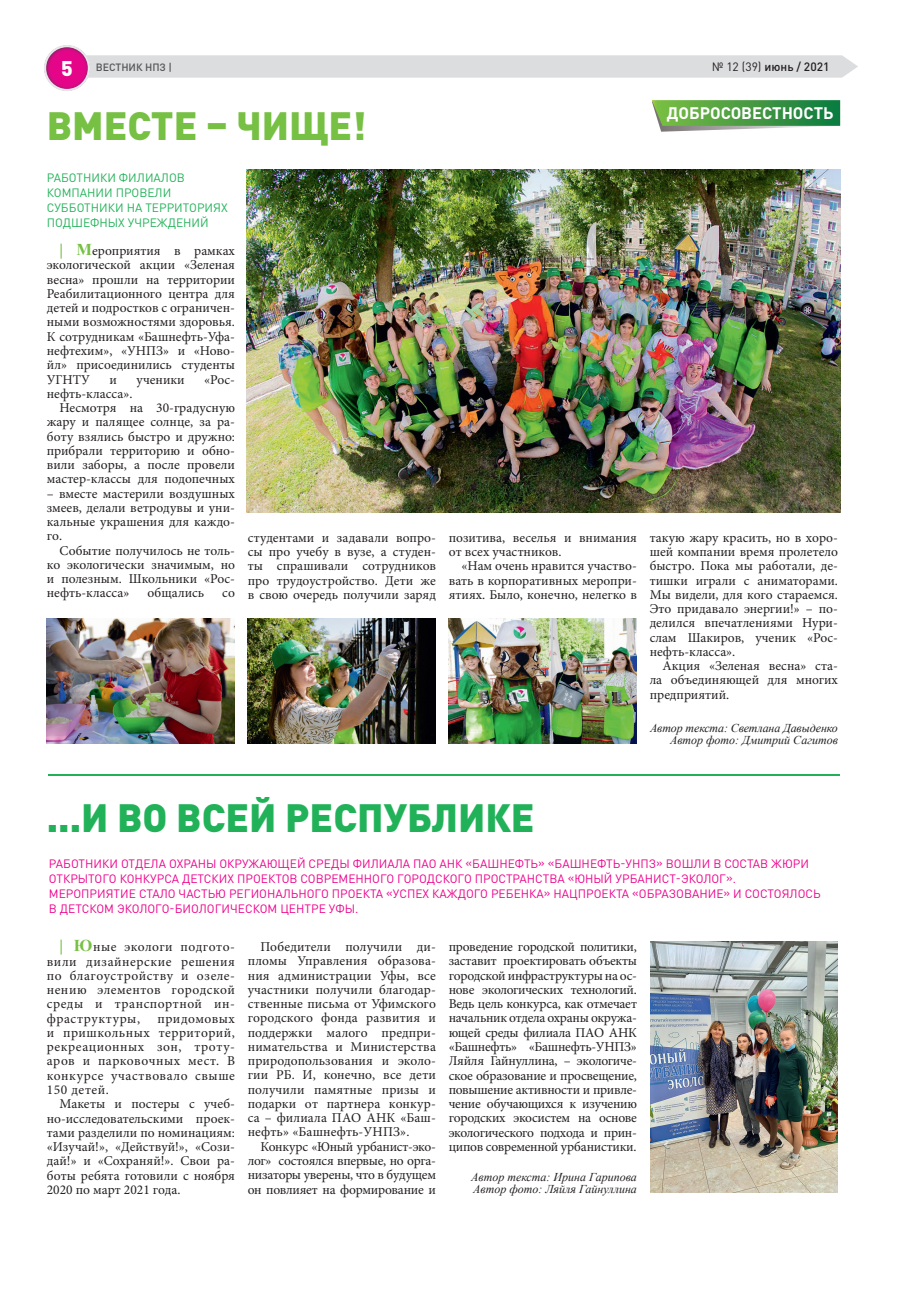
<style>
.page{position:relative;width:906px;height:1289px;background:#fff}
.page>*{position:absolute;margin:0;border:0;box-sizing:border-box;transform-origin:0 0}
.t1{font:900 39px "DIN Pro";color:#21b259}
.t2{font:900 39px "DIN Pro";color:#76c043}
.t3{font:700 16.5px "DIN Pro";color:#fff}
.t4{font:13.5px/14.2px "Minion Pro";color:#231f20;text-align:justify}
.t5{font:12px/15px "DIN Pro";color:#ed028c}
.t6{font:italic 12px/12px "Times New Roman";color:#231f20;text-align:right}
.t7{font:12px/15px "DIN Pro";color:#21b259}
.t8{font:500 12px "DIN Pro";color:#231f20}
.t9{font:500 10.5px "DIN Pro";color:#545557}
.s1{font-weight:900;font-size:21px;color:#fff}
.s2{font-weight:400}
.s3{font-family:"Times New Roman";font-weight:700;font-size:16.5px;color:#76c043}
</style>
<div class="page">
<svg style="left:44px;top:45px;width:814px;height:46px"></svg>
<svg style="left:652px;top:100px;width:189px;height:32px;background:#65a762"></svg>
<img style="left:246px;top:169px;width:594px;height:343px">
<img style="left:47px;top:618px;width:187px;height:125px">
<img style="left:248px;top:618px;width:187px;height:125px">
<img style="left:449px;top:618px;width:188px;height:125px">
<hr style="left:49px;top:774px;width:791px;height:1px;background:#21b259">
<img style="left:650px;top:941px;width:188px;height:251px">
<p class="t9" style="left:61px;top:60px;width:112px"><span class="s1">5</span> ВЕСТНИК НПЗ |</p>
<p class="t8" style="left:712px;top:58px;width:119px"><span class="s2">№ 12 (39)</span> июнь / 2021</p>
<h1 class="t2" style="left:47px;top:100px;width:321px">ВМЕСТЕ – ЧИЩЕ!</h1>
<p class="t3" style="left:666px;top:102px;width:168px">ДОБРОСОВЕСТНОСТЬ</p>
<p class="t7" style="left:47px;top:169px;width:182px">РАБОТНИКИ ФИЛИАЛОВ<br>КОМПАНИИ ПРОВЕЛИ<br>СУББОТНИКИ НА ТЕРРИТОРИЯХ<br>ПОДШЕФНЫХ УЧРЕЖДЕНИЙ</p>
<p class="t4" style="left:47px;top:244px;width:190px;text-indent:13px"><span class="s3">| М</span>ероприятия в рамках экологической акции «Зеленая весна» прошли на территории Реабилитационного центра для детей и подростков с ограничен&shy;ными возможностями здоровья.<br>К сотрудникам «Башнефть-Уфа&shy;нефтехим», «УНПЗ» и «Ново&shy;йл» присоединились студенты УГНТУ</p>
<p class="t4" style="left:110px;top:372px;width:9px">и</p>
<p class="t4" style="left:137px;top:372px;width:50px">ученики</p>
<p class="t4" style="left:204px;top:372px;width:32px">«Рос-</p>
<p class="t4" style="left:47px;top:386px;width:87px">нефть-класса».</p>
<p class="t4" style="left:60px;top:400px;width:177px">Несмотря на 30-градусную</p>
<p class="t4" style="left:47px;top:415px;width:190px">жару и палящее солнце, за ра-</p>
<p class="t4" style="left:47px;top:429px;width:190px">боту взялись быстро и дружно:</p>
<p class="t4" style="left:47px;top:443px;width:190px">прибрали территорию и обно-</p>
<p class="t4" style="left:47px;top:457px;width:190px">вили заборы, а после провели</p>
<p class="t4" style="left:47px;top:472px;width:190px">мастер-классы для подопечных</p>
<p class="t4" style="left:47px;top:486px;width:190px">– вместе мастерили воздушных змеев, делали ветродувы и уни&shy;кальные украшения для каждо&shy;го.</p>
<p class="t4" style="left:47px;top:543px;width:190px;text-indent:13px">Событие получилось не толь&shy;ко экологически значимым, но и полезным. Школьники «Рос&shy;нефть-класса»</p>
<p class="t4" style="left:147px;top:586px;width:58px">общались</p>
<p class="t4" style="left:222px;top:586px;width:14px">со</p>
<p class="t4" style="left:248px;top:530px;width:190px">студентами и задавали вопро&shy;сы про учебу в вузе, а студен&shy;ты спрашивали сотрудников про трудоустройство. Дети же в свою очередь получили заряд</p>
<p class="t4" style="left:449px;top:530px;width:190px">позитива, веселья и внимания от всех участников.</p>
<p class="t4" style="left:449px;top:559px;width:190px;text-indent:13px">«Нам очень нравится участво&shy;вать в корпоративных меропри&shy;ятиях. Было, конечно, нелегко в</p>
<p class="t4" style="left:649px;top:530px;width:190px">такую жару красить, но в хоро&shy;шей компании время пролетело быстро. Пока мы работали, де&shy;тишки играли с аниматорами.<br>Мы видели, для кого стараемся.<br>Это придавало энергии!» – по&shy;делился впечатлениями Нури&shy;слам Шакиров, ученик «Рос&shy;нефть-класса».</p>
<p class="t4" style="left:649px;top:658px;width:190px;text-indent:13px">Акция «Зеленая весна» ста&shy;ла объединяющей для многих предприятий.</p>
<p class="t6" style="left:650px;top:721px;width:189px">Автор текста: Светлана Давыденко<br>Автор фото: Дмитрий Сагитов</p>
<h1 class="t1" style="left:47px;top:791px;width:489px">...И ВО ВСЕЙ РЕСПУБЛИКЕ</h1>
<p class="t5" style="left:49px;top:855px;width:773px">РАБОТНИКИ ОТДЕЛА ОХРАНЫ ОКРУЖАЮЩЕЙ СРЕДЫ ФИЛИАЛА ПАО АНК «БАШНЕФТЬ» «БАШНЕФТЬ-УНПЗ» ВОШЛИ В СОСТАВ ЖЮРИ ОТКРЫТОГО КОНКУРСА ДЕТСКИХ ПРОЕКТОВ СОВРЕМЕННОГО ГОРОДСКОГО ПРОСТРАНСТВА «ЮНЫЙ УРБАНИСТ-ЭКОЛОГ».<br>МЕРОПРИЯТИЕ СТАЛО ЧАСТЬЮ РЕГИОНАЛЬНОГО ПРОЕКТА «УСПЕХ КАЖДОГО РЕБЕНКА» НАЦПРОЕКТА «ОБРАЗОВАНИЕ» И СОСТОЯЛОСЬ В ДЕТСКОМ ЭКОЛОГО-БИОЛОГИЧЕСКОМ ЦЕНТРЕ УФЫ.</p>
<p class="t4" style="left:47px;top:939px;width:190px;text-indent:13px"><span class="s3">| Ю</span>ные экологи подгото&shy;вили дизайнерские решения по благоустройству и озеле&shy;нению элементов городской среды и транспортной ин&shy;фраструктуры,</p>
<p class="t4" style="left:47px;top:1011px;width:190px;text-indent:111px">придомовых и пришкольных территорий, рекреационных зон, троту&shy;аров и парковочных мест. В конкурсе участвовало свыше 150 детей.</p>
<p class="t4" style="left:47px;top:1096px;width:190px;text-indent:13px">Макеты и постеры с учеб&shy;но-исследовательскими проек&shy;тами разделили по номинациям: «Изучай!», «Действуй!», «Сози&shy;дай!» и «Сохраняй!». Свои ра&shy;боты ребята готовили с ноября 2020 по март 2021 года.</p>
<p class="t4" style="left:248px;top:939px;width:190px;text-indent:13px">Победители получили ди&shy;пломы Управления образова&shy;ния администрации Уфы, все участники получили благодар&shy;ственные письма от Уфимского городского фонда развития и поддержки малого предпри&shy;нимательства и Министерства природопользования и эколо&shy;гии РБ. И, конечно, все дети получили памятные призы и подарки от партнера конкур&shy;са – филиала ПАО АНК «Баш&shy;нефть» «Башнефть-УНПЗ».</p>
<p class="t4" style="left:248px;top:1139px;width:190px;text-indent:13px">Конкурс «Юный урбанист-эко&shy;лог» состоялся впервые, но орга&shy;низаторы уверены, что в будущем он повлияет на формирование и</p>
<p class="t4" style="left:449px;top:939px;width:190px">проведение городской политики, заставит проектировать объекты городской инфраструктуры на ос&shy;нове экологических технологий.<br>Ведь цель конкурса, как отмечает начальник отдела охраны окружа&shy;ющей среды филиала ПАО АНК «Башнефть» «Башнефть-УНПЗ» Ляйля Гайнуллина, – экологиче&shy;ское образование и просвещение, повышение активности и привле&shy;чение обучающихся к изучению городских экосистем на основе экологического подхода и прин&shy;ципов современной урбанистики.</p>
<p class="t6" style="left:471px;top:1170px;width:167px;text-align:left">Автор текста: Ирина Гарипова<br>Автор фото: Ляйля Гайнуллина</p>
</div>
